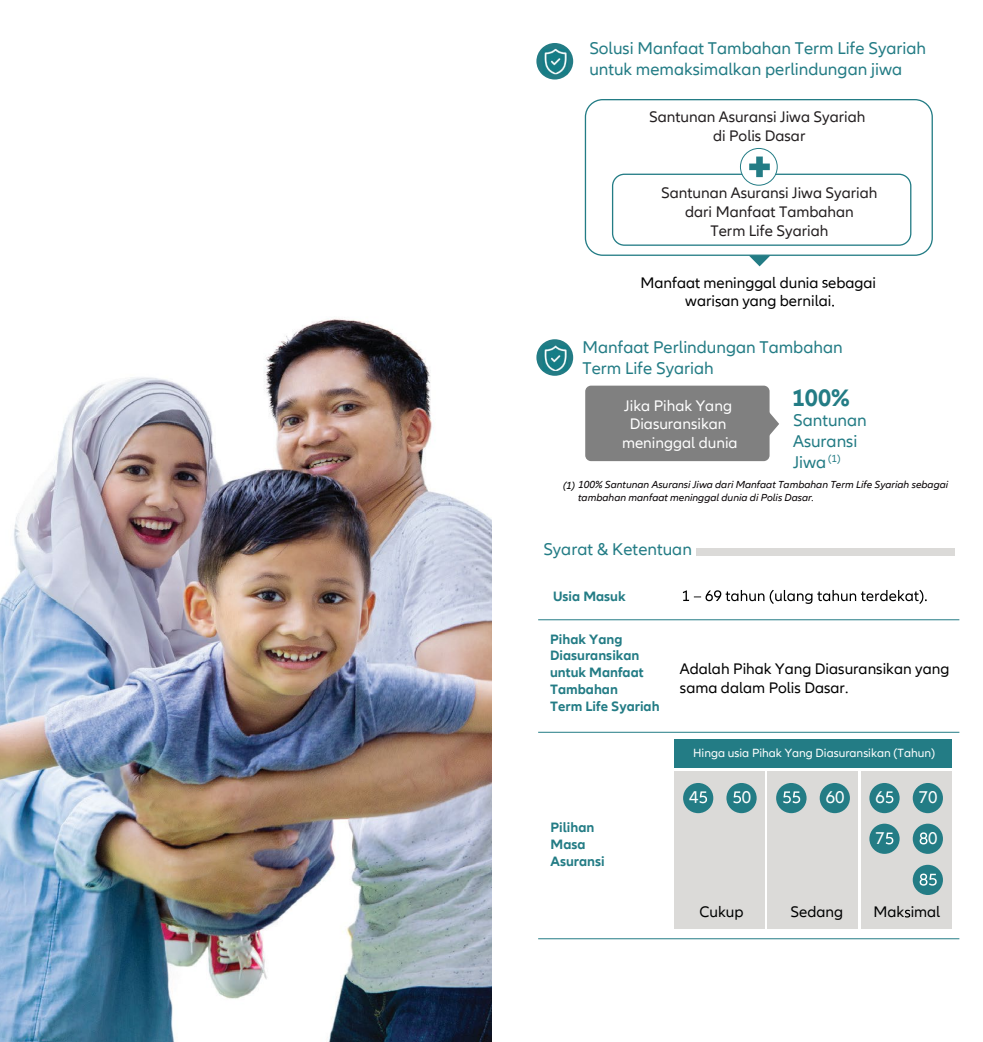
<style>
.page{position:relative;width:983px;height:1042px;background:#fff}
.page>*{position:absolute;margin:0;border:0;box-sizing:border-box;transform-origin:0 0}
.t1{font:700 24.5px "Allianz Neo";color:#237c85}
.t2{font:17.5px/21px "Allianz Neo";color:#237c85}
.t3{font:17.5px "Allianz Neo";color:#fff}
.t4{font:15.75px/18.9px "Allianz Neo";color:#000101;text-align:center}
.t5{font:15.75px/18.9px "Allianz Neo";color:#231f20;text-align:center}
.t6{font:15.75px/18.9px "Allianz Neo";color:#fff;text-align:center}
.t7{font:700 14px/16.8px "Allianz Neo";color:#237c85}
.t8{font:12.25px "Allianz Neo";color:#fff}
.t9{font:italic 10.5px "Allianz Neo";color:#070204}
.s1{color:#000101}
</style>
<div class="page">
<svg style="left:536px;top:43px;width:38px;height:37px"></svg>
<div style="left:611px;top:174px;width:300px;height:72px;border:1px solid #237c85;border-radius:12px"></div>
<svg style="left:682px;top:590px;width:244px;height:14px"></svg>
<div style="left:584px;top:99px;width:348px;height:157px;border:1px solid #237c85;border-radius:17px"></div>
<svg style="left:740px;top:148px;width:37px;height:37px"></svg>
<div style="left:740px;top:148px;width:37px;height:37px;border:1px solid #237c85;border-radius:50%"></div>
<svg style="left:749px;top:157px;width:20px;height:20px"></svg>
<svg style="left:822px;top:280px;width:5px;height:8px"></svg>
<svg style="left:715px;top:299px;width:5px;height:8px"></svg>
<svg style="left:748px;top:255px;width:22px;height:11px"></svg>
<div style="left:585px;top:386px;width:184px;height:75px;background:#808080;border-radius:6px"></div>
<svg style="left:769px;top:410px;width:10px;height:27px"></svg>
<svg style="left:536px;top:339px;width:38px;height:37px"></svg>
<hr style="left:538px;top:619px;width:421px;height:1px;background:#237c85">
<hr style="left:538px;top:732px;width:421px;height:1px;background:#237c85">
<hr style="left:538px;top:938px;width:421px;height:1px;background:#237c85">
<div style="left:695px;top:548px;width:258px;height:8px;background:#dbdad8"></div>
<div style="left:674px;top:739px;width:277px;height:29px;background:#237c85"></div>
<div style="left:674px;top:771px;width:90px;height:157px;background:#dbdad8"></div>
<div style="left:767px;top:771px;width:91px;height:157px;background:#dbdad8"></div>
<div style="left:861px;top:771px;width:90px;height:157px;background:#dbdad8"></div>
<div style="left:683px;top:783px;width:30px;height:30px;background:#237c85;border-radius:50%"></div>
<div style="left:726px;top:783px;width:30px;height:30px;background:#237c85;border-radius:50%"></div>
<div style="left:776px;top:783px;width:30px;height:30px;background:#237c85;border-radius:50%"></div>
<div style="left:819px;top:783px;width:30px;height:30px;background:#237c85;border-radius:50%"></div>
<div style="left:869px;top:783px;width:30px;height:30px;background:#237c85;border-radius:50%"></div>
<div style="left:912px;top:783px;width:30px;height:30px;background:#237c85;border-radius:50%"></div>
<svg style="left:905px;top:909px;width:5px;height:8px"></svg>
<div style="left:869px;top:823px;width:30px;height:31px;background:#237c85;border-radius:50%"></div>
<div style="left:912px;top:823px;width:30px;height:31px;background:#237c85;border-radius:50%"></div>
<div style="left:912px;top:865px;width:30px;height:30px;background:#237c85;border-radius:50%"></div>
<svg style="left:699px;top:791px;width:8px;height:12px"></svg>
<svg style="left:733px;top:791px;width:7px;height:12px"></svg>
<svg style="left:783px;top:791px;width:17px;height:12px"></svg>
<svg style="left:885px;top:791px;width:8px;height:12px"></svg>
<svg style="left:885px;top:832px;width:8px;height:12px"></svg>
<svg style="left:919px;top:832px;width:8px;height:12px"></svg>
<svg style="left:919px;top:873px;width:17px;height:12px"></svg>
<img style="left:0;top:318px;width:492px;height:724px">
<p class="t2" style="left:589px;top:39px;width:338px">Solusi Manfaat Tambahan Term Life Syariah untuk memaksimalkan perlindungan jiwa</p>
<p class="t5" style="left:649px;top:108px;width:218px">Santunan Asuransi Jiwa Syariah di Polis Dasar</p>
<p class="t5" style="left:661px;top:184px;width:218px">Santunan Asuransi Jiwa Syariah dari Manfaat Tambahan<br>Term Life Syariah</p>
<p class="t4" style="left:640px;top:273px;width:237px">Manfaat meninggal dunia ebagai wari an yang bernilai</p>
<p class="t2" style="left:582px;top:337px;width:261px">Manfaat Perlindungan Tambahan<br>Term Life Syariah</p>
<p class="t2" style="left:792px;top:410px;width:75px">Santunan<br>Asuransi<br>Jiwa <sup>(1)</sup></p>
<h1 class="t1" style="left:791px;top:383px;width:60px">100%</h1>
<p class="t6" style="left:621px;top:396px;width:117px">Jika Pihak Yang<br>Diasuransikan meninggal dunia</p>
<p class="t9" style="left:563px;top:479px;width:386px"><span class="s1">(1)</span> 100% Santunan Asuransi Jiwa dari Manfaat Tambahan Term Life Syariah sebagai</p>
<p class="t9" style="left:578px;top:491px;width:237px">tambahan manfaat meninggal dunia di Polis Dasar.</p>
<p class="t2" style="left:543px;top:539px;width:150px">Syarat &amp; Ketentuan</p>
<p class="t7" style="left:553px;top:588px;width:74px">Usia Masuk</p>
<p class="t7" style="left:550px;top:631px;width:111px">Pihak Yang<br>Diasuransikan untuk Manfaat<br>Tambahan<br>Term Life Syariah</p>
<p class="t7" style="left:550px;top:819px;width:56px">Pilihan<br>Masa<br>Asuransi</p>
<p class="t4" style="left:679px;top:660px;width:271px;text-align:left">Adalah Pihak Yang Diasuransikan yang sama dalam Polis Dasar.</p>
<p class="t8" style="left:693px;top:746px;width:243px">Hinga usia Pihak Yang Diasuransikan (Tahun)</p>
<p class="t3" style="left:689px;top:787px;width:11px">4</p>
<p class="t3" style="left:741px;top:787px;width:11px">0</p>
<p class="t3" style="left:825px;top:787px;width:20px">60</p>
<p class="t3" style="left:875px;top:787px;width:11px">6</p>
<p class="t3" style="left:918px;top:787px;width:20px">70</p>
<p class="t3" style="left:875px;top:828px;width:11px">7</p>
<p class="t3" style="left:928px;top:828px;width:11px">0</p>
<p class="t4" style="left:699px;top:903px;width:46px">Cukup</p>
<p class="t4" style="left:790px;top:903px;width:54px">Sedang</p>
<p class="t4" style="left:873px;top:903px;width:68px">Mak imal</p>
</div>
